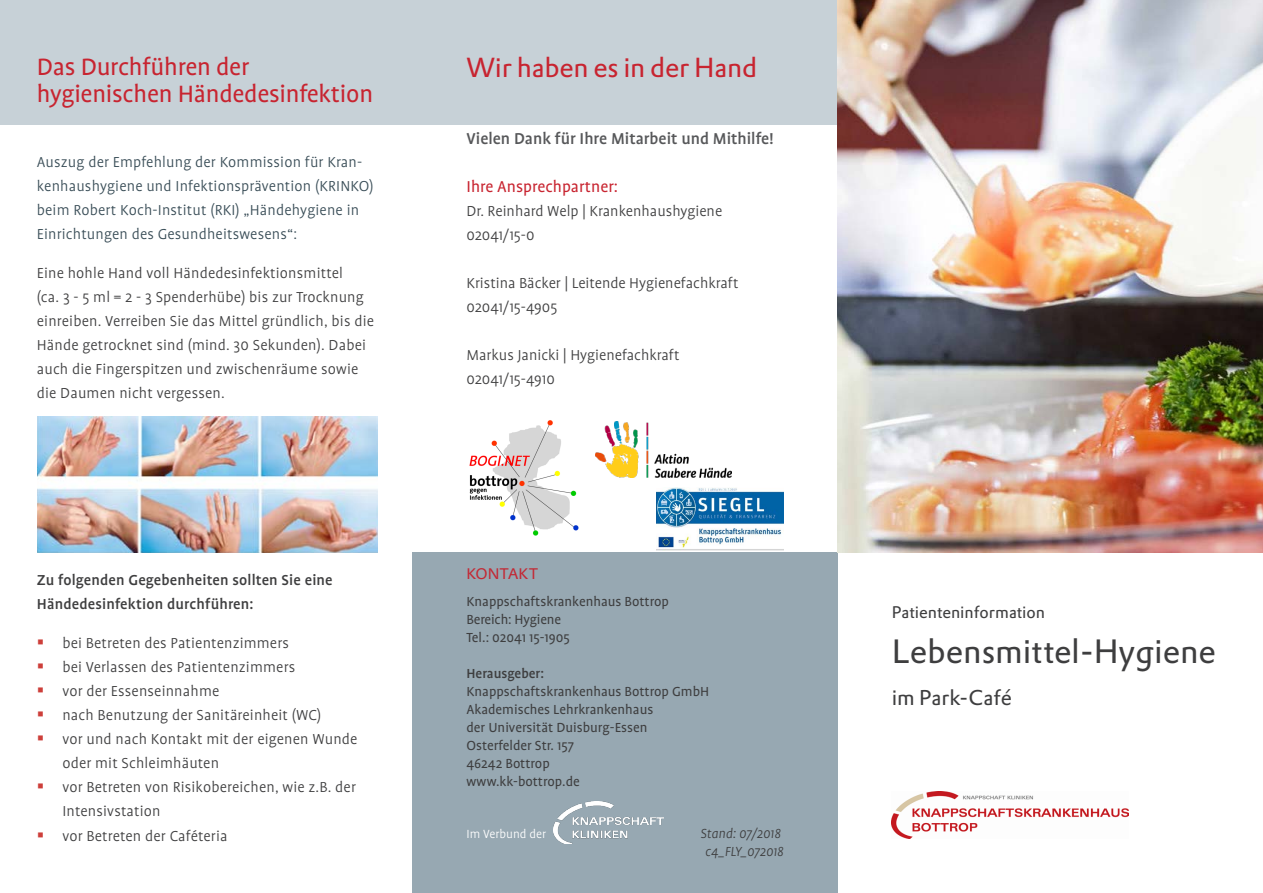
<style>
.page{position:relative;width:1263px;height:893px;background:#fff}
.page>*{position:absolute;margin:0;border:0;box-sizing:border-box;transform-origin:0 0}
.Absatzformat_1{font:33px "DTL Prokyon TOT";color:#3e3e3f}
.Fließtext{font:27px "Profile";letter-spacing:-.01em;color:#c82430}
.Header_II{font:27px "DTL Prokyon TOT";letter-spacing:-.01em;color:#c82430}
.Absatzformat_1-2{font:21px "DTL Prokyon TOT";color:#3e3e3f}
.Fließtext-2{font:500 18px "Profile";color:#57585a}
.Fließtext-3{font:18px "Profile";color:#c82430}
.Fließtext-4{font:300 16.5px/24px "Profile";letter-spacing:.01em;color:#3e3e3f}
.Fließtext-5{font:300 16.5px/24px "Profile";letter-spacing:.01em;color:#384c56}
.Fließtext-6{font:500 16.5px "Profile";letter-spacing:.01em;color:#3e3e3f}
.Absatzformat_1-3{font:16.5px "DTL Prokyon TOT";color:#3e3e3f}
.t1{font:15px "Profile";color:#3e3e3f}
.t2{font:italic 300 15px "Profile";color:#3e3e3f}
.t3{font:500 15px "Profile";color:#3e3e3f}
.t4{font:15px "DTL Prokyon TOT";color:#c32834}
.t5{font:300 13.5px "Profile";color:#fff}
</style>
<div class="page">
<div style="left:0;top:0;width:838px;height:125px;background:#c7d1d7"></div>
<div style="left:412px;top:552px;width:426px;height:341px;background:#97a8b2"></div>
<img style="left:892px;top:792px;width:236px;height:47px">
<img style="left:553px;top:802px;width:110px;height:41px">
<img style="left:838px;top:0;width:425px;height:553px">
<img style="left:37px;top:417px;width:340px;height:136px">
<img style="left:469px;top:420px;width:110px;height:116px">
<img style="left:595px;top:422px;width:136px;height:55px">
<img style="left:656px;top:487px;width:127px;height:64px">
<p class="Fließtext" style="left:37px;top:53px;width:214px">Das Durchführen der</p>
<p class="Header_II" style="left:466px;top:50px;width:292px">Wir haben es in der Hand</p>
<p class="Fließtext" style="left:37px;top:80px;width:338px">hygienischen Händedesinfektion</p>
<p class="Fließtext-5" style="left:37px;top:150px;width:338px">Auszug der Empfehlung der Kommission für Kran&shy;kenhaushygiene und Infektionsprävention (KRINKO) beim Robert Koch-Institut (RKI) „Händehygiene in Einrichtungen des Gesundheitswesens“:</p>
<p class="Fließtext-4" style="left:37px;top:261px;width:339px">Eine hohle Hand voll Händedesinfektionsmittel<br>(ca. 3 - 5 ml = 2 - 3 Spenderhübe) bis zur Trocknung einreiben. Verreiben Sie das Mittel gründlich, bis die Hände getrocknet sind (mind. 30 Sekunden). Dabei auch die Fingerspitzen und zwischenräume sowie die Daumen nicht vergessen.</p>
<p class="Fließtext-6" style="left:37px;top:572px;width:297px">Zu folgenden Gegebenheiten sollten Sie eine</p>
<p class="Fließtext-6" style="left:37px;top:596px;width:218px">Händedesinfektion durchführen:</p>
<p class="Fließtext-4" style="left:62px;top:632px;width:228px">bei Betreten des Patientenzimmers</p>
<p class="Fließtext-4" style="left:62px;top:656px;width:234px">bei Verlassen des Patientenzimmers</p>
<p class="Fließtext-4" style="left:62px;top:680px;width:159px">vor der Essenseinnahme</p>
<p class="Fließtext-4" style="left:62px;top:704px;width:260px">nach Benutzung der Sanitäreinheit (WC)</p>
<p class="Fließtext-4" style="left:62px;top:728px;width:297px">vor und nach Kontakt mit der eigenen Wunde oder mit Schleimhäuten</p>
<p class="Fließtext-4" style="left:62px;top:776px;width:295px">vor Betreten von Risikobereichen, wie z.B. der<br>Intensivstation</p>
<p class="Fließtext-4" style="left:62px;top:824px;width:167px">vor Betreten der Caféteria</p>
<p class="Fließtext-2" style="left:466px;top:129px;width:309px">Vielen Dank für Ihre Mitarbeit und Mithilfe!</p>
<p class="Fließtext-3" style="left:466px;top:178px;width:153px">Ihre Ansprechpartner:</p>
<p class="Fließtext-4" style="left:466px;top:199px;width:257px">Dr. Reinhard Welp | Krankenhaushygiene<br>02041/15-0</p>
<p class="Fließtext-4" style="left:466px;top:271px;width:273px">Kristina Bäcker | Leitende Hygienefachkraft<br>02041/15-4905</p>
<p class="Fließtext-4" style="left:466px;top:343px;width:215px">Markus Janicki | Hygienefachkraft</p>
<p class="Fließtext-4" style="left:466px;top:367px;width:90px">02041/15-4910</p>
<p class="t4" style="left:466px;top:564px;width:73px">KONTAKT</p>
<p class="t1" style="left:466px;top:593px;width:204px">Knappschaftskrankenhaus Bottrop</p>
<p class="t1" style="left:466px;top:611px;width:96px">Bereich: Hygiene</p>
<p class="t1" style="left:466px;top:629px;width:105px">Tel.: 02041 15-1905</p>
<p class="t3" style="left:466px;top:665px;width:79px">Herausgeber:</p>
<p class="t1" style="left:466px;top:683px;width:244px">Knappschaftskrankenhaus Bottrop GmbH</p>
<p class="t1" style="left:466px;top:701px;width:188px">Akademisches Lehrkrankenhaus</p>
<p class="t1" style="left:466px;top:719px;width:182px">der Universität Duisburg-Essen</p>
<p class="t1" style="left:466px;top:737px;width:109px">Osterfelder Str. 157</p>
<p class="t1" style="left:466px;top:755px;width:85px">46242 Bottrop</p>
<p class="t1" style="left:466px;top:773px;width:115px">www.kk-bottrop.de</p>
<p class="t5" style="left:466px;top:827px;width:81px">Im Verbund der</p>
<p class="t2" style="left:700px;top:826px;width:82px">Stand: 07/2018</p>
<p class="t2" style="left:705px;top:844px;width:80px">c4_FLY_072018</p>
<p class="Absatzformat_1-3" style="left:892px;top:601px;width:155px">Patienteninformation</p>
<p class="Absatzformat_1" style="left:892px;top:630px;width:326px">Lebensmittel-Hygiene</p>
<p class="Absatzformat_1-2" style="left:892px;top:684px;width:121px">im Park-Café</p>
</div>
